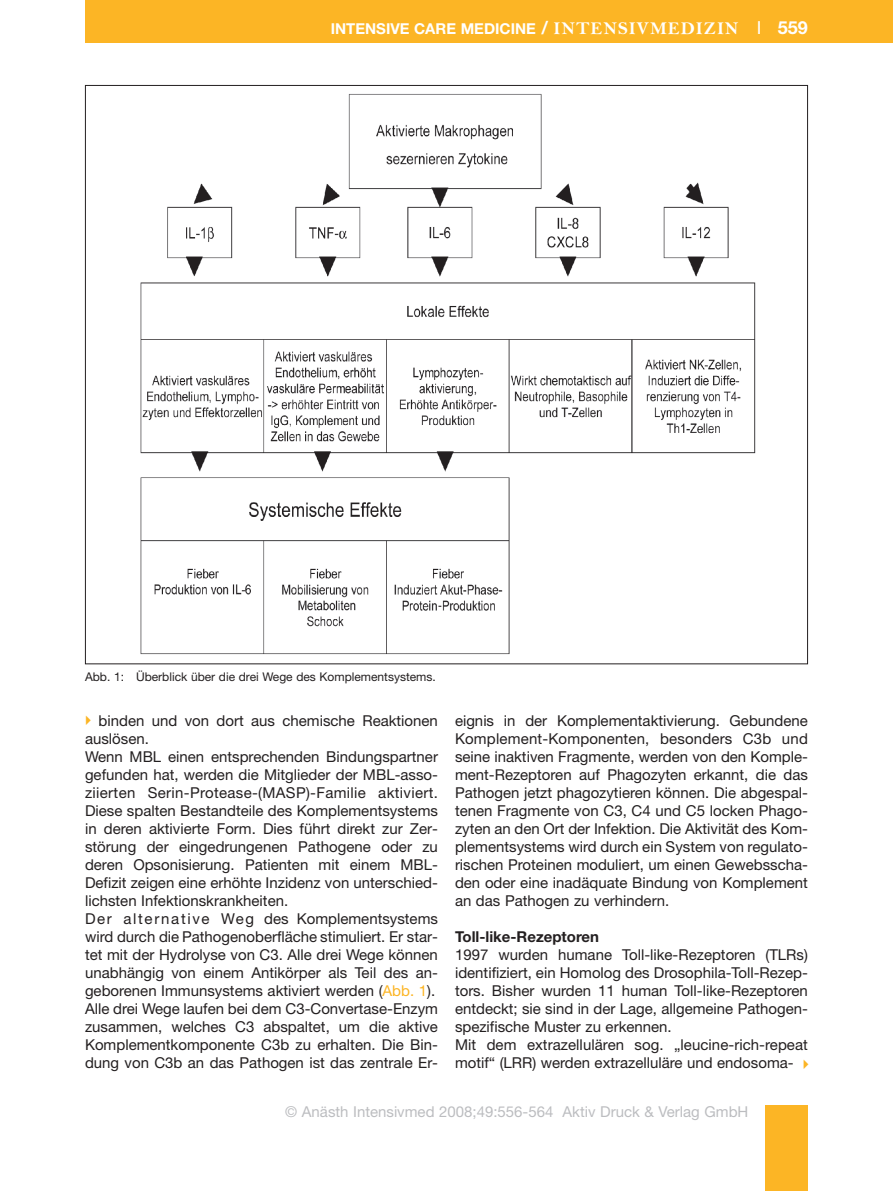
<style>
.page{position:relative;width:893px;height:1191px;background:#fff}
.page>*{position:absolute;margin:0;border:0;box-sizing:border-box;transform-origin:0 0}
.t1{font:15px/18px "Helvetica Neue";color:#231f20}
.t2{font:15px "Helvetica Neue";color:#bcbdc0}
.t3{font:700 15px "Helvetica Neue";color:#fff}
.t4{font:700 15px "Helvetica Neue";color:#231f20}
.t5{font:12px "Helvetica Neue";color:#231f20}
.s1{font-size:18px}
.s2{font-family:"Bell MT Bold";font-weight:400;font-size:18px}
.s3{font-weight:400;font-size:18px}
.s4{color:#fcb525}
</style>
<div class="page">
<div style="left:85px;top:0;width:808px;height:43px;background:#fcb525"></div>
<div style="left:765px;top:1106px;width:43px;height:85px;background:#fcb525"></div>
<img style="left:140px;top:94px;width:616px;height:561px">
<p class="t3" style="left:331px;top:23px;width:479px">INTENSIVE CARE MEDICINE <span class="s1">/</span> <span class="s2">INTENSIVMEDIZIN</span> <span class="s3">I</span> <span class="s1">559</span></p>
<p class="t5" style="left:85px;top:672px;width:352px">Abb. 1: Überblick über die drei Wege des Komplementsystems.</p>
<p class="t1" style="left:85px;top:713px;width:354px;text-indent:14px">binden und von dort aus chemische Reaktionen auslösen.<br>Wenn MBL einen entsprechenden Bindungspartner gefunden hat, werden die Mitglieder der MBL-asso&shy;ziierten Serin-Protease-(MASP)-Familie aktiviert.<br>Diese spalten Bestandteile des Komplementsystems in deren aktivierte Form. Dies führt direkt zur Zer - störung der eingedrungenen Pathogene oder zu deren Opsonisierung. Patienten mit einem MBL-Defizit zeigen eine erhöhte Inzidenz von unterschied&shy;lichsten Infektionskrankheiten.<br>Der alternative Weg des Komplementsystems wird durch die Pathogenoberfläche stimuliert. Er star&shy;tet mit der Hydrolyse von C3. Alle drei Wege können unabhängig von einem Antikörper als Teil des an - geborenen Immunsystems aktiviert werden (<span class="s4">Abb. 1</span>).<br>Alle drei Wege laufen bei dem C3-Convertase-Enzym zusammen, welches C3 abspaltet, um die aktive Komplementkomponente C3b zu erhalten. Die Bin - dung von C3b an das Pathogen ist das zentrale Er -</p>
<p class="t1" style="left:455px;top:713px;width:354px;text-align:justify">eig nis in der Komplementaktivierung. Gebundene Komplement-Komponenten, besonders C3b und seine inaktiven Fragmente, werden von den Komple - ment-Rezeptoren auf Phagozyten erkannt, die das Pathogen jetzt phagozytieren können. Die abgespal&shy;tenen Fragmente von C3, C4 und C5 locken Phago - zyten an den Ort der Infektion. Die Aktivität des Kom - ple mentsystems wird durch ein System von regulato&shy;rischen Proteinen moduliert, um einen Gewebs scha - den oder eine inadäquate Bin dung von Komplement an das Pathogen zu verhindern.</p>
<p class="t4" style="left:455px;top:931px;width:146px">Toll-like-Rezeptoren</p>
<p class="t1" style="left:455px;top:947px;width:354px">1997 wurden humane Toll-like-Rezeptoren (TLRs) identifiziert, ein Homolog des Drosophila-Toll-Rezep - tors. Bisher wurden 11 human Toll-like-Rezeptoren entdeckt; sie sind in der Lage, allgemeine Pathogen&shy;spezifische Muster zu erkennen.<br>Mit dem extrazellulären sog. „leucine-rich-repeat motif“ (LRR) werden extrazelluläre und endosoma-</p>
<p class="t2" style="left:285px;top:1106px;width:465px">© Anästh Intensivmed 2008;49:556-564 Aktiv Druck &amp; Verlag GmbH</p>
</div>
